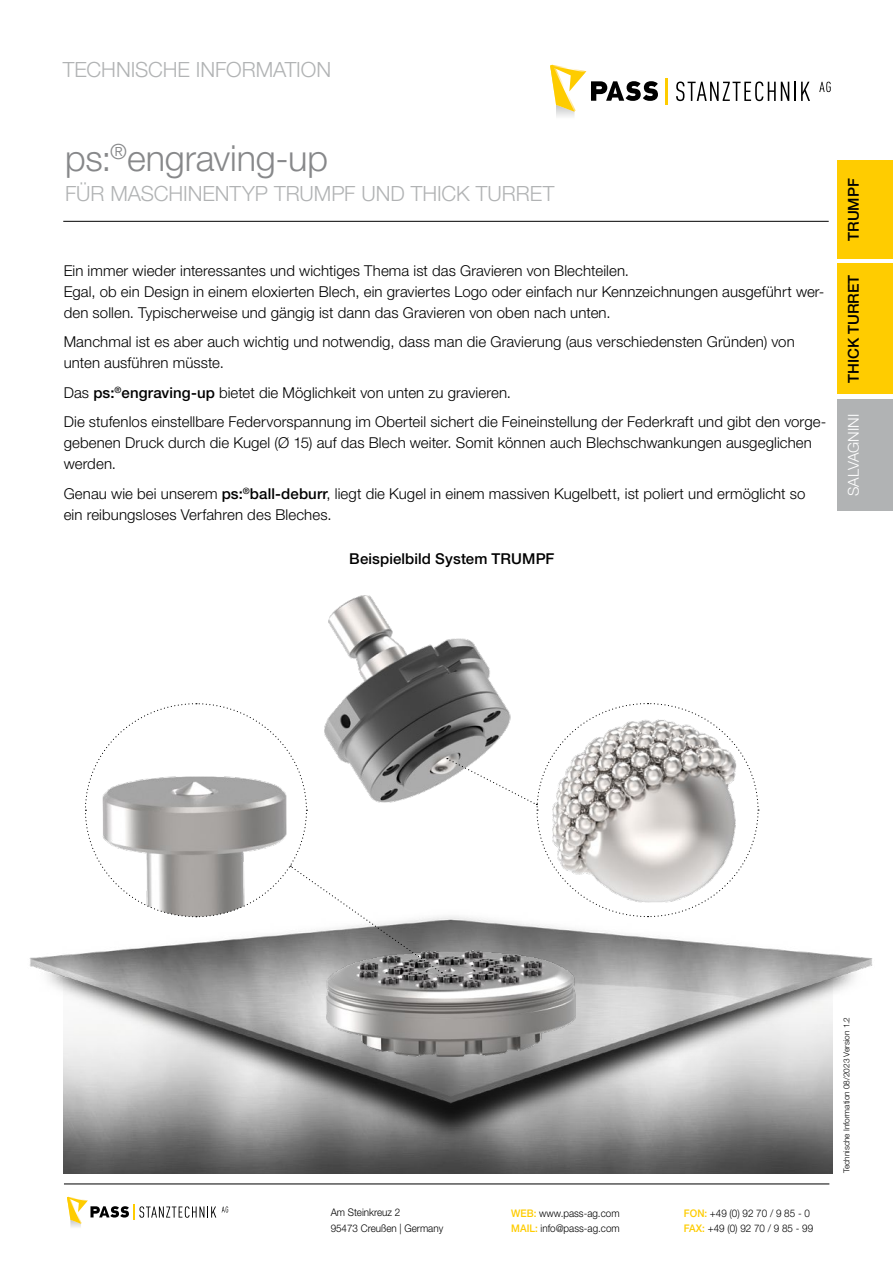
<style>
.page{position:relative;width:893px;height:1263px;background:#fff}
.page>*{position:absolute;margin:0;border:0;box-sizing:border-box;transform-origin:0 0}
.t1{font:300 36px "Helvetica Neue LT Std";letter-spacing:-.005em;color:#87888a}
.t2{font:300 21px "Helvetica Neue LT Std";color:#b1b3b4}
.t3{font:300 15px/21px "Helvetica Neue LT Std";letter-spacing:.005em;color:#000}
.t4{font:500 15px "Helvetica Neue LT Std";letter-spacing:.005em;color:#000}
.t5{font:300 15px "Helvetica Neue LT Std";color:#fff}
.t6{font:300 10.5px/15px "Helvetica Neue LT Std";color:#000;scale:.94 1}
.t7{font:300 8.25px "Helvetica Neue LT Std";color:#000}
.s1{font-weight:500}
.s2{font-weight:500;color:#fecc00}
</style>
<div class="page">
<hr style="left:64px;top:1184px;width:765px;height:1px;background:#000">
<img style="left:63px;top:1164px;width:770px;height:9px">
<img style="left:29px;top:809px;width:844px;height:355px">
<hr style="left:63px;top:221px;width:766px;height:1px;background:#000">
<div style="left:838px;top:161px;width:55px;height:98px;background:#fc0"></div>
<div style="left:838px;top:264px;width:55px;height:130px;background:#fc0"></div>
<div style="left:838px;top:399px;width:55px;height:111px;background:#b1b3b4"></div>
<img style="left:324px;top:595px;width:251px;height:462px">
<svg style="left:84px;top:702px;width:675px;height:271px"></svg>
<svg style="left:676px;top:81px;width:134px;height:20px"></svg>
<svg style="left:819px;top:82px;width:12px;height:10px"></svg>
<svg style="left:550px;top:65px;width:108px;height:47px"></svg>
<hr style="left:665px;top:78px;width:3px;height:27px;background:#fecc00">
<svg style="left:222px;top:1206px;width:6px;height:6px"></svg>
<svg style="left:67px;top:1197px;width:149px;height:30px"></svg>
<h2 class="t2" style="left:63px;top:57px;width:270px">TECHNISCHE INFORMATION</h2>
<h1 class="t1" style="left:65px;top:136px;width:265px">ps:<sup>®</sup>engraving-up</h1>
<h2 class="t2" style="left:65px;top:181px;width:491px">FÜR MASCHINENTYP TRUMPF UND THICK TURRET</h2>
<p class="t3" style="left:64px;top:259px;width:762px">Ein immer wieder interessantes und wichtiges Thema ist das Gravieren von Blechteilen.<br>Egal, ob ein Design in einem eloxierten Blech, ein graviertes Logo oder einfach nur Kennzeichnungen ausgeführt wer&shy;den sollen. Typischerweise und gängig ist dann das Gravieren von oben nach unten.</p>
<p class="t3" style="left:64px;top:331px;width:733px">Manchmal ist es aber auch wichtig und notwendig, dass man die Gravierung (aus verschiedensten Gründen) von unten ausführen müsste.</p>
<p class="t3" style="left:64px;top:377px;width:764px;line-height:29.5px">Das <span class="s1">ps:</span><sup>®</sup><span class="s1">engraving-up</span> bietet die Möglichkeit von unten zu gravieren.<br>Die stufenlos einstellbare Federvorspannung im Oberteil sichert die Feineinstellung der Federkraft und gibt den vorge-</p>
<p class="t3" style="left:64px;top:432px;width:750px">gebenen Druck durch die Kugel (Ø 15) auf das Blech weiter. Somit können auch Blechschwankungen ausgeglichen werden.</p>
<p class="t3" style="left:64px;top:482px;width:743px">Genau wie bei unserem <span class="s1">ps:</span><sup>®</sup><span class="s1">ball-deburr</span>, liegt die Kugel in einem massiven Kugelbett, ist poliert und ermöglicht so ein reibungsloses Verfahren des Bleches.</p>
<p class="t4" style="left:349px;top:549px;width:207px">Beispielbild System TRUMPF</p>
<p class="t4" style="left:844px;top:241px;width:64px;rotate:-90deg">TRUMPF</p>
<p class="t4" style="left:844px;top:383px;width:110px;rotate:-90deg">THICK TURRET</p>
<p class="t5" style="left:844px;top:496px;width:83px;rotate:-90deg">SALVAGNINI</p>
<p class="t6" style="left:331px;top:1205px;width:121px">Am Steinkreuz 2<br>95473 Creußen | Germany</p>
<p class="t6" style="left:511px;top:1205px;width:117px"><span class="s2">WEB:</span> www.pass-ag.com<br><span class="s2">MAIL:</span> info@pass-ag.com</p>
<p class="t6" style="left:684px;top:1205px;width:139px"><span class="s2">FON:</span> +49 (0) 92 70 / 9 85 - 0<br><span class="s2">FAX:</span> +49 (0) 92 70 / 9 85 - 99</p>
<p class="t7" style="left:841px;top:1173px;width:158px;rotate:-90deg">Technische Information 08/2023 Version 1.2</p>
</div>
